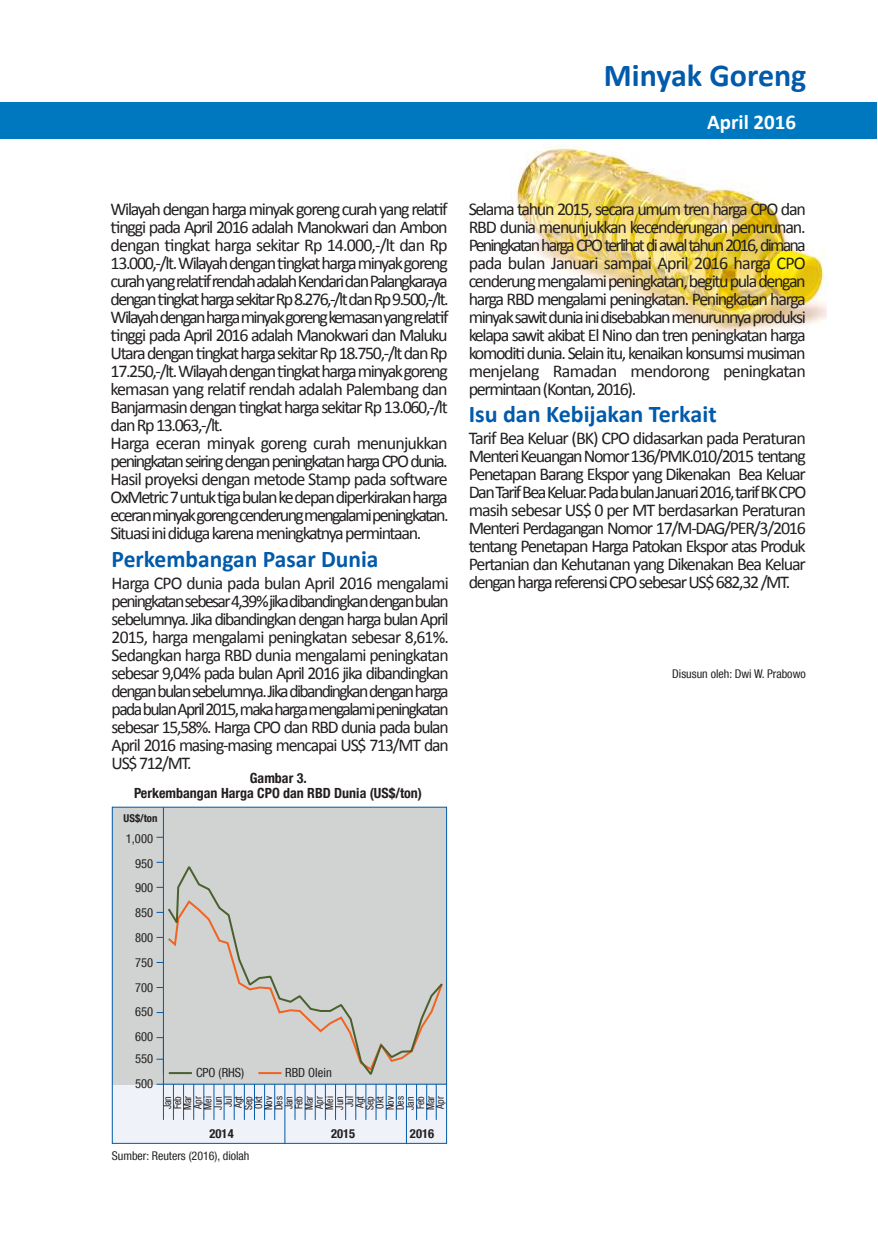
<style>
.page{position:relative;width:878px;height:1248px;background:#fff}
.page>*{position:absolute;margin:0;border:0;box-sizing:border-box;transform-origin:0 0}
.t1{font:700 32px "Calibri";color:#015aaa}
.t2{font:700 24px "Calibri";color:#015aaa}
.t3{font:700 21px "Calibri";color:#fff}
.t4{font:18px/18px "Calibri";letter-spacing:-.075em;color:#231f20;text-align:justify}
.t5{font:700 condensed 14px/15px "Helvetica Neue LT Com";color:#231f20;text-align:center}
.t6{font:condensed 12.6px/24.8px "Helvetica Neue LT Com";color:#231f20;text-align:justify}
.t7{font:700 condensed 12.6px "Helvetica Neue LT Com";color:#231f20}
.t8{font:condensed 12px "Helvetica Neue LT Com";color:#231f20}
.t9{font:700 condensed 10.8px "Helvetica Neue LT Com";color:#231f20}
.t10{font:condensed 10.4px/10.2px "Helvetica Neue LT Com";color:#231f20;text-align:center;scale:.95 1}
</style>
<div class="page">
<img style="left:510px;top:140px;width:317px;height:193px">
<div style="left:0;top:103px;width:877px;height:36px;background:#0078c0"></div>
<div style="left:158px;top:1084px;width:289px;height:59px;background:#eff2f9"></div>
<div style="left:112px;top:807px;width:51px;height:336px;background:#eff2f9"></div>
<div style="left:112px;top:807px;width:335px;height:277px;background:#d0d3d1"></div>
<div style="left:112px;top:807px;width:335px;height:337px;border:1px solid #015aaa"></div>
<hr style="left:163px;top:807px;width:1px;height:313px;background:#015aaa">
<hr style="left:163px;top:1084px;width:284px;height:1px;background:#015aaa">
<hr style="left:426px;top:1084px;width:1px;height:36px;background:#015aaa">
<hr style="left:416px;top:1084px;width:1px;height:36px;background:#015aaa">
<hr style="left:406px;top:1084px;width:1px;height:36px;background:#015aaa">
<hr style="left:396px;top:1084px;width:1px;height:36px;background:#015aaa">
<hr style="left:386px;top:1084px;width:1px;height:36px;background:#015aaa">
<hr style="left:376px;top:1084px;width:1px;height:36px;background:#015aaa">
<hr style="left:365px;top:1084px;width:1px;height:36px;background:#015aaa">
<hr style="left:355px;top:1084px;width:1px;height:36px;background:#015aaa">
<hr style="left:345px;top:1084px;width:1px;height:36px;background:#015aaa">
<hr style="left:335px;top:1084px;width:1px;height:36px;background:#015aaa">
<hr style="left:325px;top:1084px;width:1px;height:36px;background:#015aaa">
<hr style="left:315px;top:1084px;width:1px;height:36px;background:#015aaa">
<hr style="left:305px;top:1084px;width:1px;height:36px;background:#015aaa">
<hr style="left:295px;top:1084px;width:1px;height:36px;background:#015aaa">
<hr style="left:284px;top:1084px;width:1px;height:36px;background:#015aaa">
<hr style="left:274px;top:1084px;width:1px;height:36px;background:#015aaa">
<hr style="left:264px;top:1084px;width:1px;height:36px;background:#015aaa">
<hr style="left:254px;top:1084px;width:1px;height:36px;background:#015aaa">
<hr style="left:244px;top:1084px;width:1px;height:36px;background:#015aaa">
<hr style="left:234px;top:1084px;width:1px;height:36px;background:#015aaa">
<hr style="left:224px;top:1084px;width:1px;height:36px;background:#015aaa">
<hr style="left:213px;top:1084px;width:1px;height:36px;background:#015aaa">
<hr style="left:203px;top:1084px;width:1px;height:36px;background:#015aaa">
<hr style="left:193px;top:1084px;width:1px;height:36px;background:#015aaa">
<hr style="left:183px;top:1084px;width:1px;height:36px;background:#015aaa">
<hr style="left:173px;top:1084px;width:1px;height:36px;background:#015aaa">
<svg style="left:284px;top:1120px;width:1px;height:24px"></svg>
<svg style="left:406px;top:1120px;width:1px;height:24px"></svg>
<svg style="left:168px;top:866px;width:275px;height:209px"></svg>
<hr style="left:436px;top:1084px;width:1px;height:36px;background:#015aaa">
<h1 class="t1" style="left:604px;top:55px;width:204px">Minyak Goreng</h1>
<p class="t3" style="left:707px;top:109px;width:91px">April 2016</p>
<p class="t4" style="left:111px;top:199px;width:340px;text-align:left">Wilayah dengan harga minyak goreng curah yang relatif tinggi pada April 2016 adalah Manokwari dan Ambon dengan tingkat harga sekitar Rp 14.000,-/lt dan Rp 13.000,-/lt. Wilayah dengan tingkat harga minyak goreng curah yang relatif rendah adalah Kendaridan Palangkaraya dengan tingkat harga sekitar Rp 8.276,-/lt dan Rp 9.500,-/lt.<br>Wilayah dengan harga minyak goreng kemasan yang relatif tinggi pada April 2016 adalah Manokwari dan Maluku Utara dengan tingkat harga sekitar Rp 18.750,-/lt dan Rp 17.250,-/lt. Wilayah dengan tingkat harga minyak goreng kemasan yang relatif rendah adalah Palembang dan Banjarmasin dengan tingkat harga sekitar Rp 13.060,-/lt dan Rp 13.063,-/lt.<br>Harga eceran minyak goreng curah menunjukkan peningkatan seiring dengan peningkatan harga CPO dunia.<br>Hasil proyeksi dengan metode Stamp pada software OxMetric 7 untuk tiga bulan ke depan diperkirakan harga eceran minyak goreng cenderung mengalamipeningkatan.<br>Situasi ini diduga karena meningkatnya permintaan.</p>
<p class="t4" style="left:469px;top:199px;width:339px">Selama tahun 2015, secara umum tren harga CPO dan RBD dunia menunjukkan kecenderungan penurunan.<br>Peningkatan harga CPO terlihat di awal tahun 2016, dimana pada bulan Januari sampai April 2016 harga CPO cenderung mengalami peningkatan, begitu pula dengan harga RBD mengalami peningkatan. Peningkatan harga minyak sawit dunia ini disebabkan menurunnya produksi kelapa sawit akibat El Nino dan tren peningkatan harga komoditi dunia. Selain itu, kenaikan konsumsi musiman menjelang Ramadan mendorong peningkatan permintaan (Kontan, 2016).</p>
<h2 class="t2" style="left:469px;top:400px;width:249px">Isu dan Kebijakan Terkait</h2>
<p class="t4" style="left:469px;top:429px;width:339px">Tarif Bea Keluar (BK) CPO didasarkan pada Peraturan Menteri Keuangan Nomor 136/PMK.010/2015 tentang Penetapan Barang Ekspor yang Dikenakan Bea Keluar Dan Tarif Bea Keluar. Pada bulan Januari2016, tarif BK CPO masih sebesar US$ 0 per MT berdasarkan Peraturan Menteri Perdagangan Nomor 17/M-DAG/PER/3/2016 tentang Penetapan Harga Patokan Ekspor atas Produk Pertanian dan Kehutanan yang Dikenakan Bea Keluar dengan harga referensi CPO sebesar US$ 682,32 /MT.</p>
<h2 class="t2" style="left:112px;top:545px;width:268px">Perkembangan Pasar Dunia</h2>
<p class="t4" style="left:112px;top:574px;width:339px">Harga CPO dunia pada bulan April 2016 mengalami peningkatan sebesar 4,39% jika dibandingkan dengan bulan sebelumnya. Jika dibandingkan dengan harga bulan April 2015, harga mengalami peningkatan sebesar 8,61%.<br>Sedangkan harga RBD dunia mengalami peningkatan sebesar 9,04% pada bulan April 2016 jika dibandingkan dengan bulan sebelumnya.Jika dibandingkan dengan harga pada bulan April2015, maka harga mengalamipeningkatan sebesar 15,58%. Harga CPO dan RBD dunia pada bulan April 2016 masing-masing mencapai US$ 713/MT dan US$ 712/MT.</p>
<p class="t8" style="left:672px;top:667px;width:135px">Disusun oleh: Dwi W. Prabowo</p>
<p class="t5" style="left:134px;top:771px;width:290px">Gambar 3.<br>Perkembangan Harga CPO dan RBD Dunia (US$/ton)</p>
<p class="t9" style="left:124px;top:811px;width:35px">US$/ton</p>
<p class="t6" style="left:135px;top:826px;width:20px;text-indent:-9px">1,000<br>950<br>900<br>850<br>800<br>750<br>700<br>650<br>600</p>
<p class="t6" style="left:135px;top:1046px;width:20px">550<br>500</p>
<p class="t6" style="left:196px;top:1060px;width:50px">CPO (RHS)</p>
<p class="t6" style="left:285px;top:1060px;width:48px">RBD Olein</p>
<p class="t10" style="left:435px;top:1109px;width:15px;rotate:-90deg">Apr</p>
<p class="t10" style="left:162px;top:1110px;width:17px;rotate:-90deg">Jan<br>Feb<br>Mar<br>Apr<br>Mei<br>Jun<br>Jul<br>Agt<br>Sep<br>Okt<br>Nov<br>Des<br>Jan<br>Feb<br>Mar<br>Apr<br>Mei<br>Jun<br>Jul<br>Agt<br>Sep<br>Okt<br>Nov<br>Des<br>Jan<br>Feb<br>Mar</p>
<p class="t7" style="left:210px;top:1126px;width:26px">2014</p>
<p class="t7" style="left:331px;top:1126px;width:26px">2015</p>
<p class="t7" style="left:410px;top:1126px;width:26px">2016</p>
<p class="t8" style="left:112px;top:1149px;width:139px">Sumber: Reuters (2016), diolah</p>
</div>
